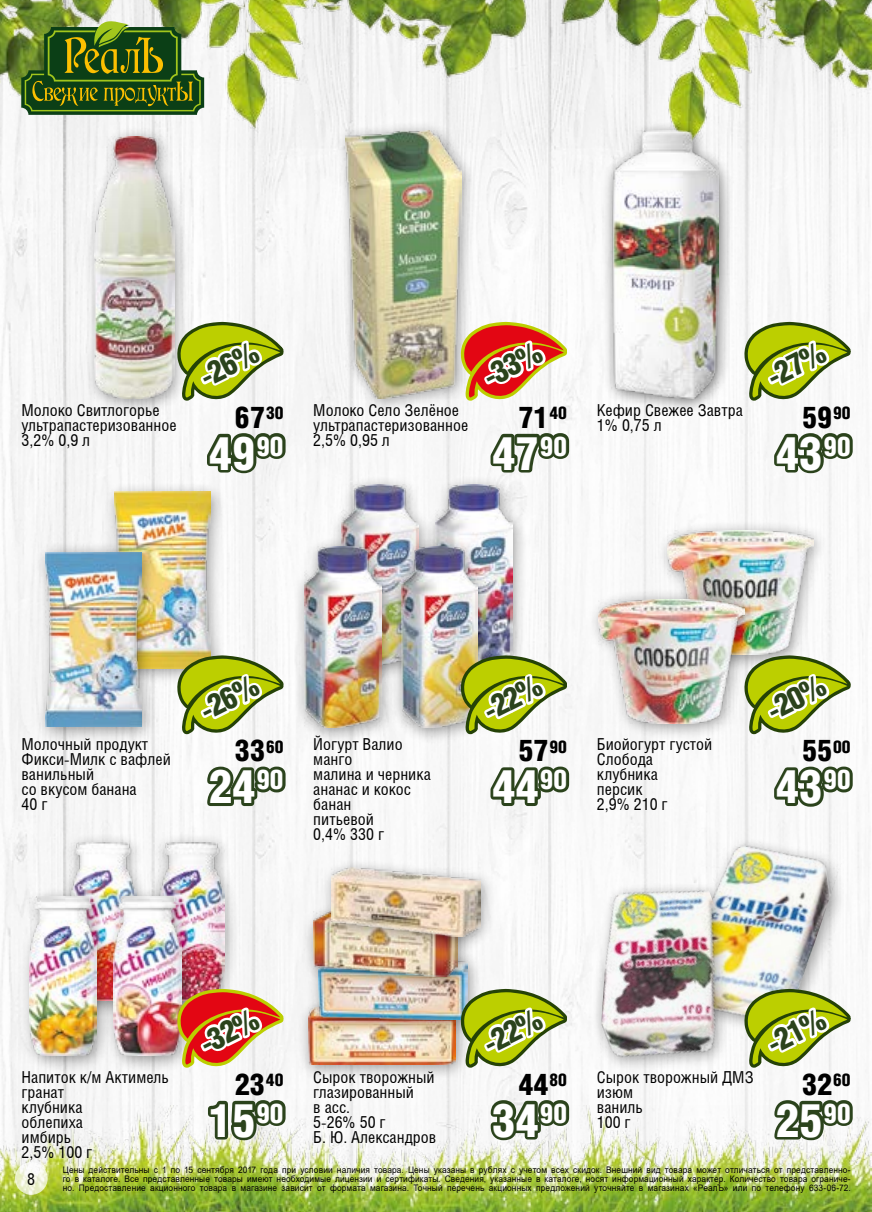
<style>
.page{position:relative;width:872px;height:1212px;background:#fff}
.page>*{position:absolute;margin:0;border:0;box-sizing:border-box;transform-origin:0 0}
.t1{font:900 46.5px "Helios Cond";color:#fff}
.t2{font:900 30.6px "Helios Cond";color:#2b431c}
.t3{font:900 30px "Helios Cond";color:#000}
.t4{font:16.5px/15px "Helios Cond";color:#000}
.t5{font:9px/9px "Arial";letter-spacing:.015em;color:#000;text-align:justify;scale:.93 1}
</style>
<div class="page">
<img style="left:0;top:148px;width:871px;height:957px">
<img style="left:0;top:1105px;width:872px;height:107px">
<img style="left:0;top:0;width:872px;height:148px">
<svg style="left:15px;top:1162px;width:33px;height:33px"></svg>
<div style="left:296px;top:998px;width:176px;height:84px;background:#000;opacity:.4"></div>
<img style="left:308px;top:1036px;width:147px;height:28px">
<div style="left:306px;top:949px;width:177px;height:87px;background:#000;opacity:.4"></div>
<img style="left:319px;top:993px;width:142px;height:26px">
<div style="left:301px;top:902px;width:173px;height:91px;background:#000;opacity:.4"></div>
<img style="left:313px;top:912px;width:145px;height:64px">
<div style="left:319px;top:858px;width:177px;height:94px;background:#000;opacity:.4"></div>
<img style="left:332px;top:867px;width:148px;height:69px">
<div style="left:667px;top:836px;width:179px;height:204px;background:#f9f9f9"></div>
<img style="left:694px;top:839px;width:147px;height:185px">
<div style="left:590px;top:881px;width:141px;height:191px;background:#000;opacity:.4"></div>
<img style="left:599px;top:885px;width:123px;height:177px">
<div style="left:57px;top:832px;width:95px;height:186px;background:#000;opacity:.4"></div>
<img style="left:69px;top:842px;width:67px;height:45px">
<div style="left:146px;top:832px;width:94px;height:186px;background:#000;opacity:.4"></div>
<img style="left:158px;top:842px;width:67px;height:147px">
<div style="left:19px;top:887px;width:94px;height:186px;background:#000;opacity:.4"></div>
<img style="left:30px;top:896px;width:67px;height:159px">
<div style="left:103px;top:887px;width:95px;height:186px;background:#000;opacity:.4"></div>
<img style="left:114px;top:896px;width:67px;height:159px">
<div style="left:657px;top:519px;width:171px;height:153px;background:#000;opacity:.4"></div>
<img style="left:668px;top:530px;width:145px;height:125px">
<div style="left:588px;top:588px;width:171px;height:153px;background:#000;opacity:.4"></div>
<img style="left:599px;top:599px;width:145px;height:124px">
<div style="left:329px;top:475px;width:105px;height:208px;background:#000;opacity:.4"></div>
<img style="left:341px;top:485px;width:77px;height:50px">
<div style="left:423px;top:475px;width:105px;height:208px;background:#000;opacity:.4"></div>
<img style="left:436px;top:485px;width:76px;height:170px">
<div style="left:293px;top:535px;width:105px;height:210px;background:#000;opacity:.4"></div>
<img style="left:305px;top:546px;width:77px;height:181px">
<div style="left:389px;top:535px;width:105px;height:210px;background:#000;opacity:.4"></div>
<img style="left:401px;top:546px;width:77px;height:181px">
<div style="left:102px;top:482px;width:125px;height:204px;background:#000;opacity:.4"></div>
<img style="left:114px;top:491px;width:96px;height:177px">
<div style="left:35px;top:541px;width:123px;height:202px;background:#000;opacity:.4"></div>
<img style="left:46px;top:552px;width:96px;height:174px">
<div style="left:601px;top:121px;width:133px;height:294px;background:#000;opacity:.6"></div>
<img style="left:611px;top:130px;width:107px;height:268px">
<div style="left:84px;top:125px;width:107px;height:290px;background:#000;opacity:.4"></div>
<img style="left:95px;top:136px;width:79px;height:262px">
<div style="left:335px;top:121px;width:142px;height:294px;background:#000;opacity:.4"></div>
<img style="left:345px;top:130px;width:116px;height:268px">
<svg style="left:771px;top:421px;width:84px;height:55px"></svg>
<svg style="left:487px;top:421px;width:85px;height:55px"></svg>
<svg style="left:204px;top:421px;width:84px;height:55px"></svg>
<svg style="left:771px;top:755px;width:84px;height:55px"></svg>
<svg style="left:487px;top:755px;width:85px;height:54px"></svg>
<svg style="left:771px;top:1094px;width:84px;height:49px"></svg>
<svg style="left:488px;top:1088px;width:84px;height:55px"></svg>
<svg style="left:205px;top:1094px;width:83px;height:49px"></svg>
<svg style="left:204px;top:755px;width:84px;height:54px"></svg>
<svg style="left:744px;top:322px;width:106px;height:79px"></svg>
<svg style="left:461px;top:322px;width:106px;height:79px"></svg>
<svg style="left:177px;top:322px;width:106px;height:79px"></svg>
<svg style="left:744px;top:655px;width:106px;height:79px"></svg>
<svg style="left:461px;top:655px;width:106px;height:79px"></svg>
<svg style="left:744px;top:989px;width:106px;height:79px"></svg>
<svg style="left:461px;top:989px;width:106px;height:79px"></svg>
<svg style="left:177px;top:989px;width:106px;height:79px"></svg>
<svg style="left:177px;top:655px;width:106px;height:79px"></svg>
<svg style="left:21px;top:70px;width:183px;height:45px"></svg>
<svg style="left:25px;top:21px;width:176px;height:90px;background:#4f6e27"></svg>
<h3 class="t4" style="left:22px;top:403px;width:156px">Молоко Свитлогорье ультрапастеризованное<br>3,2% 0,9 л</h3>
<h2 class="t2" style="left:194px;top:362px;width:63px;rotate:-26deg">-26%</h2>
<h2 class="t2" style="left:477px;top:362px;width:63px;rotate:-26deg">-33%</h2>
<h2 class="t2" style="left:761px;top:362px;width:63px;rotate:-26deg">-27%</h2>
<h3 class="t3" style="left:235px;top:400px;width:50px">67<sup>30</sup></h3>
<h1 class="t1" style="left:209px;top:426px;width:76px">49<sup>90</sup></h1>
<h3 class="t4" style="left:313px;top:403px;width:156px">Молоко Село Зелёное ультрапастеризованное<br>2,5% 0,95 л</h3>
<h3 class="t3" style="left:518px;top:400px;width:50px">71<sup>40</sup></h3>
<h1 class="t1" style="left:492px;top:426px;width:76px">47<sup>90</sup></h1>
<h3 class="t4" style="left:597px;top:403px;width:147px">Кефир Свежее Завтра<br>1% 0,75 л</h3>
<h3 class="t3" style="left:802px;top:400px;width:50px">59<sup>90</sup></h3>
<h1 class="t1" style="left:776px;top:426px;width:76px">43<sup>90</sup></h1>
<h3 class="t4" style="left:22px;top:736px;width:151px">Молочный продукт<br>Фикси-Милк с вафлей ванильный<br>со вкусом банана<br>40 г</h3>
<h2 class="t2" style="left:194px;top:695px;width:63px;rotate:-26deg">-26%</h2>
<h3 class="t3" style="left:235px;top:733px;width:50px">33<sup>60</sup></h3>
<h1 class="t1" style="left:209px;top:760px;width:76px">24<sup>90</sup></h1>
<h3 class="t4" style="left:313px;top:736px;width:119px">Йогурт Валио манго<br>малина и черника ананас и кокос банан<br>питьевой<br>0,4% 330 г</h3>
<h2 class="t2" style="left:477px;top:695px;width:63px;rotate:-26deg">-22%</h2>
<h2 class="t2" style="left:761px;top:695px;width:63px;rotate:-26deg">-20%</h2>
<h3 class="t3" style="left:518px;top:733px;width:50px">57<sup>90</sup></h3>
<h1 class="t1" style="left:492px;top:760px;width:76px">44<sup>90</sup></h1>
<h3 class="t4" style="left:597px;top:736px;width:117px">Биойогурт густой<br>Слобода клубника<br>персик<br>2,9% 210 г</h3>
<h3 class="t3" style="left:802px;top:733px;width:50px">55<sup>00</sup></h3>
<h1 class="t1" style="left:776px;top:760px;width:76px">43<sup>90</sup></h1>
<h3 class="t4" style="left:22px;top:1070px;width:149px">Напиток к/м Актимель гранат<br>клубника<br>облепиха<br>имбирь<br>2,5% 100 г</h3>
<h2 class="t2" style="left:194px;top:1029px;width:63px;rotate:-26deg">-32%</h2>
<h2 class="t2" style="left:477px;top:1029px;width:63px;rotate:-26deg">-22%</h2>
<h2 class="t2" style="left:761px;top:1029px;width:63px;rotate:-26deg">-21%</h2>
<h3 class="t3" style="left:235px;top:1067px;width:50px">23<sup>40</sup></h3>
<h1 class="t1" style="left:209px;top:1093px;width:76px">15<sup>90</sup></h1>
<h3 class="t4" style="left:313px;top:1070px;width:124px">Сырок творожный глазированный<br>в асс.<br>5-26% 50 г<br>Б. Ю. Александров</h3>
<h3 class="t3" style="left:518px;top:1067px;width:50px">44<sup>80</sup></h3>
<h1 class="t1" style="left:492px;top:1093px;width:76px">34<sup>90</sup></h1>
<h3 class="t4" style="left:597px;top:1070px;width:158px">Сырок творожный ДМЗ изюм<br>ваниль<br>100 г</h3>
<h3 class="t3" style="left:802px;top:1067px;width:50px">32<sup>60</sup></h3>
<h1 class="t1" style="left:776px;top:1093px;width:76px">25<sup>90</sup></h1>
<h3 class="t4" style="left:27px;top:1171px;width:9px">8</h3>
<p class="t5" style="left:63px;top:1165px;width:848px">Цены действительны с 1 по 15 сентября 2017 года при условии наличия товара. Цены указаны в рублях с учетом всех скидок. Внешний вид товара может отличаться от представленно&shy;го в каталоге. Все представленные товары имеют необходимые лицензии и сертификаты. Сведения, указанные в каталоге, носят информационный характер. Количество товара ограниче&shy;но. Предоставление акционного товара в магазине зависит от формата магазина. Точный перечень акционных предложений уточняйте в магазинах «РеалЪ» или по телефону 633-06-72.</p>
</div>
